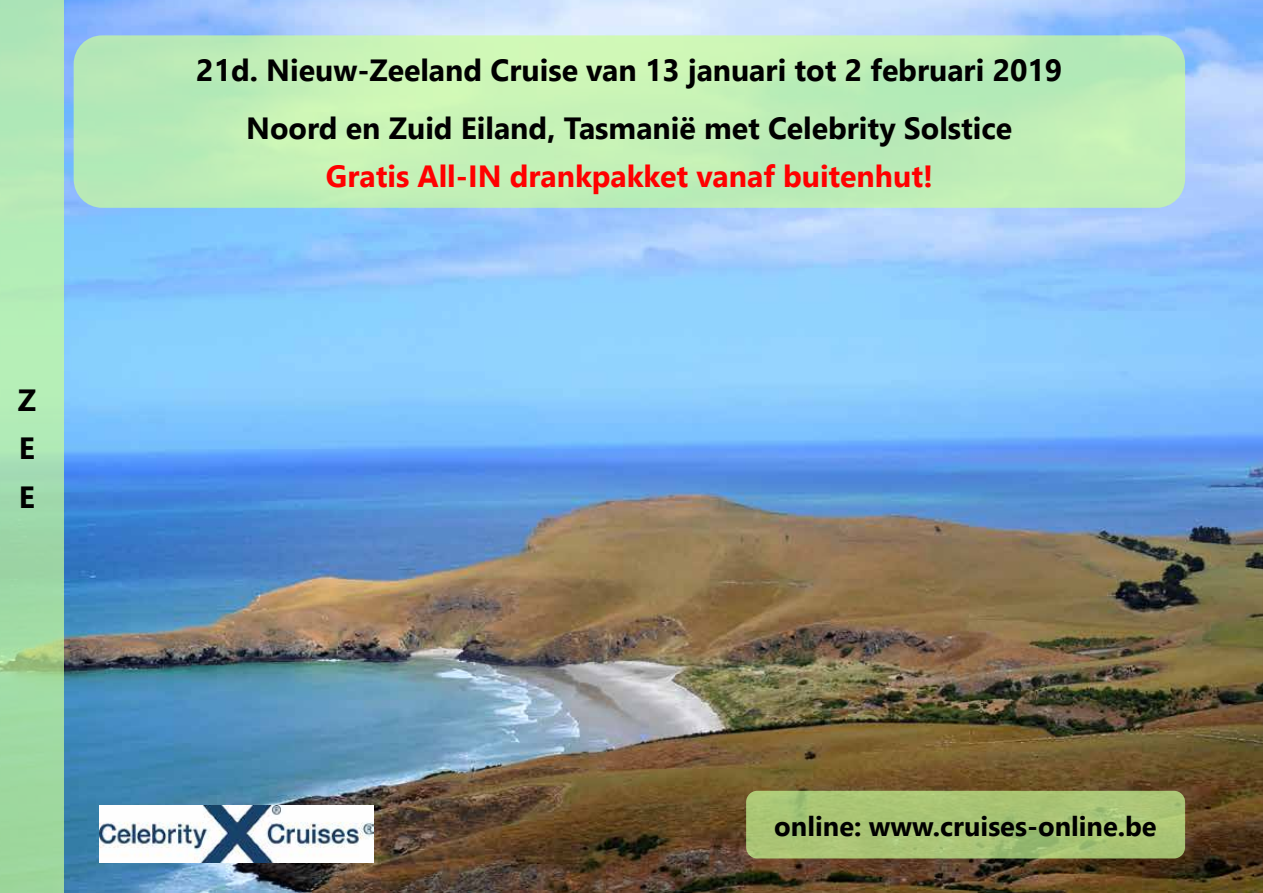
<style>
.page{position:relative;width:1263px;height:893px;background:#fff}
.page>*{position:absolute;margin:0;border:0;box-sizing:border-box;transform-origin:0 0}
.t1{font:700 30.6px/48.3px "Leelawadee UI";color:#000;text-align:justify}
.t2{font:700 30.6px "Leelawadee UI";color:#f00}
.t3{font:700 27.6px "Leelawadee UI";color:#000}
</style>
<div class="page">
<img style="left:64px;top:0;width:1199px;height:893px">
<div style="left:0;top:0;width:64px;height:893px;background:#cf9;opacity:.7"></div>
<img style="left:100px;top:805px;width:273px;height:57px">
<div style="left:74px;top:35px;width:1111px;height:173px;background:#cf9;border-radius:29px;opacity:.7"></div>
<div style="left:746px;top:791px;width:439px;height:67px;background:#cf9;border-radius:11px;opacity:.7"></div>
<p class="t1" style="left:18px;top:374px;width:20px">Z E E</p>
<p class="t1" style="left:196px;top:40px;width:867px;line-height:57.6px;text-align:center">21d. Nieuw-Zeeland Cruise van 13 januari tot 2 februari 2019<br>Noord en Zuid Eiland, Tasmanië met Celebrity Solstice</p>
<p class="t2" style="left:326px;top:154px;width:609px">Gratis All-IN drankpakket vanaf buitenhut!</p>
<p class="t3" style="left:774px;top:806px;width:384px">online: www.cruises-online.be</p>
</div>
